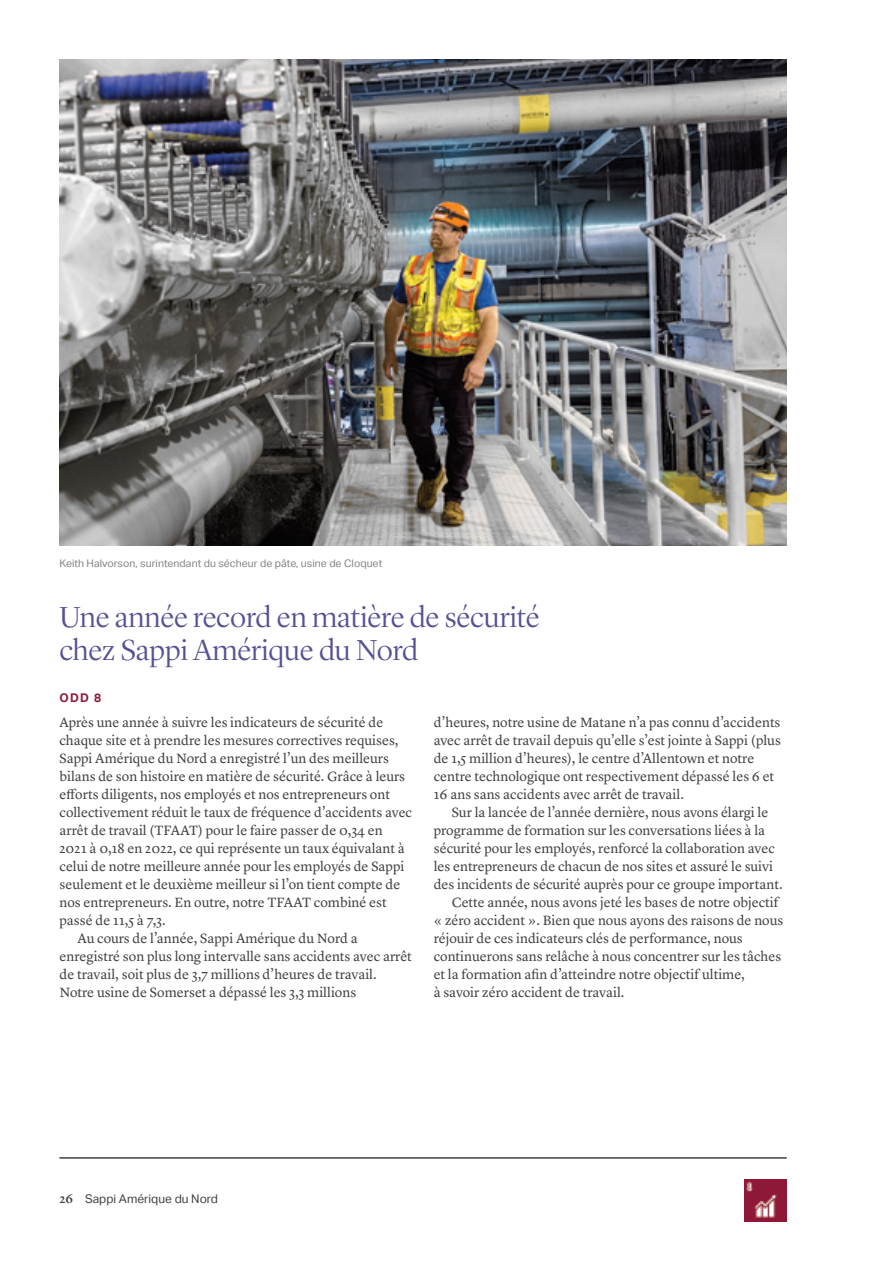
<style>
.page{position:relative;width:893px;height:1263px;background:#fff}
.page>*{position:absolute;margin:0;border:0;box-sizing:border-box;transform-origin:0 0}
.t1{font:300 30px/33px "Lyon Display";color:#555195}
.t2{font:13.95px/18px "Lyon Text";color:#414042}
.t3{font:12px "Aktiv Grotesk";color:#414042}
.t4{font:700 12px "Aktiv Grotesk";color:#8f1838}
.t5{font:10.5px "Aktiv Grotesk";letter-spacing:.005em;color:#808285}
.s1{font-family:"Lyon Display";font-weight:500;font-size:12.75px}
</style>
<div class="page">
<img style="left:60px;top:60px;width:727px;height:486px">
<img style="left:745px;top:1179px;width:42px;height:42px">
<hr style="left:60px;top:1158px;width:727px;height:1px;background:#414042">
<p class="t5" style="left:60px;top:557px;width:324px">Keith Halvorson, surintendant du sécheur de pâte, usine de Cloquet</p>
<h1 class="t1" style="left:60px;top:598px;width:482px">Une année record en matière de sécurité chez Sappi Amérique du Nord</h1>
<p class="t4" style="left:60px;top:691px;width:43px">ODD 8</p>
<p class="t2" style="left:60px;top:712px;width:325px">Après une année à suivre les indicateurs de sécurité de</p>
<p class="t2" style="left:60px;top:730px;width:341px">chaque site et à prendre les mesures correctives requises,</p>
<p class="t2" style="left:60px;top:748px;width:331px">Sappi Amérique du Nord a enregistré l’un des meilleurs</p>
<p class="t2" style="left:60px;top:766px;width:347px">bilans de son histoire en matière de sécurité. Grâce à leurs</p>
<p class="t2" style="left:60px;top:784px;width:332px">efforts diligents, nos employés et nos entrepreneurs ont</p>
<p class="t2" style="left:60px;top:802px;width:354px">collectivement réduit le taux de fréquence d’accidents avec</p>
<p class="t2" style="left:60px;top:820px;width:325px">arrêt de travail (TFAAT) pour le faire passer de 0,34 en</p>
<p class="t2" style="left:60px;top:838px;width:347px">2021 à 0,18 en 2022, ce qui représente un taux équivalant à</p>
<p class="t2" style="left:60px;top:856px;width:346px">celui de notre meilleure année pour les employés de Sappi</p>
<p class="t2" style="left:60px;top:874px;width:342px">seulement et le deuxième meilleur si l’on tient compte de</p>
<p class="t2" style="left:60px;top:892px;width:329px">nos entrepreneurs. En outre, notre TFAAT combiné est</p>
<p class="t2" style="left:60px;top:910px;width:108px">passé de 11,5 à 7,3.</p>
<p class="t2" style="left:78px;top:928px;width:282px">Au cours de l’année, Sappi Amérique du Nord a</p>
<p class="t2" style="left:60px;top:946px;width:354px">enregistré son plus long intervalle sans accidents avec arrêt</p>
<p class="t2" style="left:60px;top:964px;width:319px">de travail, soit plus de 3,7 millions d’heures de travail.</p>
<p class="t2" style="left:60px;top:982px;width:298px">Notre usine de Somerset a dépassé les 3,3 millions</p>
<p class="t2" style="left:434px;top:712px;width:349px">d’heures, notre usine de Matane n’a pas connu d’accidents avec arrêt de travail depuis qu’elle s’est jointe à Sappi (plus de 1,5 million d’heures), le centre d’Allentown et notre centre technologique ont respectivement dépassé les 6 et 16 ans sans accidents avec arrêt de travail.</p>
<p class="t2" style="left:452px;top:802px;width:318px">Sur la lancée de l’année dernière, nous avons élargi le</p>
<p class="t2" style="left:434px;top:820px;width:333px">programme de formation sur les conversations liées à la</p>
<p class="t2" style="left:434px;top:838px;width:343px">sécurité pour les employés, renforcé la collaboration avec</p>
<p class="t2" style="left:434px;top:856px;width:341px">les entrepreneurs de chacun de nos sites et assuré le suivi</p>
<p class="t2" style="left:434px;top:874px;width:351px">des incidents de sécurité auprès pour ce groupe important.</p>
<p class="t2" style="left:452px;top:892px;width:328px">Cette année, nous avons jeté les bases de notre objectif</p>
<p class="t2" style="left:434px;top:910px;width:351px">« zéro accident ». Bien que nous ayons des raisons de nous</p>
<p class="t2" style="left:434px;top:928px;width:311px">réjouir de ces indicateurs clés de performance, nous</p>
<p class="t2" style="left:434px;top:946px;width:349px">continuerons sans relâche à nous concentrer sur les tâches</p>
<p class="t2" style="left:434px;top:964px;width:313px">et la formation afin d’atteindre notre objectif ultime,</p>
<p class="t2" style="left:434px;top:982px;width:192px">à savoir zéro accident de travail.</p>
<p class="t3" style="left:60px;top:1192px;width:160px"><span class="s1">26</span> Sappi Amérique du Nord</p>
</div>
